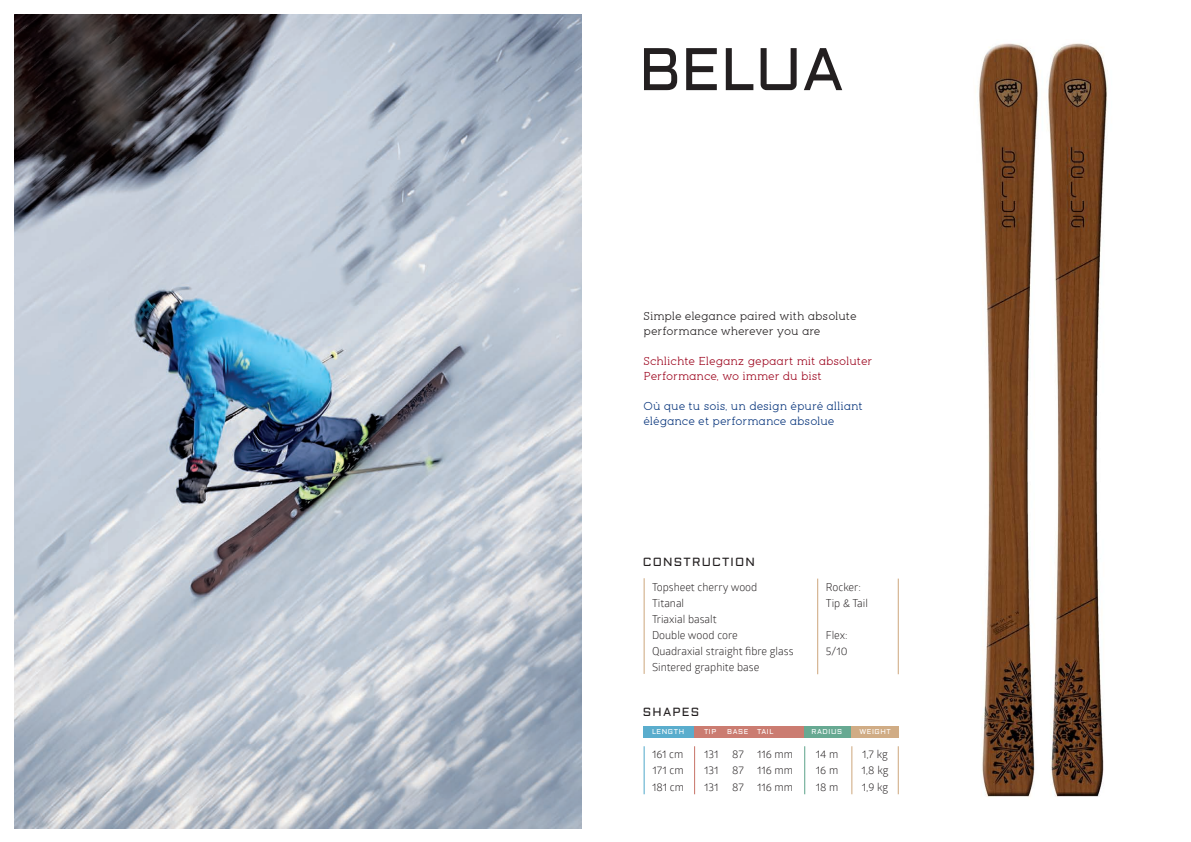
<style>
.page{position:relative;width:1191px;height:842px;background:#fff}
.page>*{position:absolute;margin:0;border:0;box-sizing:border-box;transform-origin:0 0}
.t1{font:60px "Aldrich";color:#231f20}
.t2{font:11.8px "Aldrich";letter-spacing:.1em;color:#231f20}
.t3{font:11px/16px "Glober";color:#231f20}
.t4{font:11px/15px "pironv 2";color:#9d061f}
.t5{font:11px/15px "pironv 2";color:#08357c}
.t6{font:11px/15px "pironv 2";color:#231f20}
.t7{font:7px "Aldrich";letter-spacing:.08em;color:#fff}
</style>
<div class="page">
<div style="left:643px;top:726px;width:51px;height:12px;background:#5aadcd"></div>
<div style="left:694px;top:726px;width:110px;height:12px;background:#cb7c71"></div>
<div style="left:804px;top:726px;width:47px;height:12px;background:#67a992"></div>
<div style="left:851px;top:726px;width:47px;height:12px;background:#d0ac85"></div>
<img style="left:979px;top:43px;width:128px;height:754px">
<hr style="left:643px;top:746px;width:1px;height:48px;background:#5aadcd">
<hr style="left:643px;top:578px;width:1px;height:96px;background:#d0ac85">
<hr style="left:817px;top:579px;width:1px;height:95px;background:#d0ac85">
<hr style="left:897px;top:579px;width:1px;height:95px;background:#d0ac85">
<hr style="left:694px;top:746px;width:1px;height:48px;background:#cb7c71">
<hr style="left:804px;top:746px;width:1px;height:48px;background:#67a992">
<hr style="left:851px;top:746px;width:1px;height:48px;background:#d0ac85">
<hr style="left:897px;top:746px;width:1px;height:48px;background:#d0ac85">
<img style="left:14px;top:14px;width:567px;height:814px">
<h1 class="t1" style="left:638px;top:28px;width:207px">BELUA</h1>
<p class="t6" style="left:643px;top:308px;width:214px">Simple elegance paired with absolute performance wherever you are</p>
<p class="t4" style="left:643px;top:353px;width:230px">Schlichte Eleganz gepaart mit absoluter<br>Performance, wo immer du bist</p>
<p class="t5" style="left:643px;top:398px;width:221px">Où que tu sois, un design épuré alliant élégance et performance absolue</p>
<p class="t2" style="left:643px;top:554px;width:113px">CONSTRUCTION</p>
<p class="t3" style="left:652px;top:578px;width:143px">Topsheet cherry wood<br>Titanal<br>Triaxial basalt<br>Double wood core<br>Quadraxial straight fibre glass<br>Sintered graphite base</p>
<p class="t2" style="left:643px;top:704px;width:58px">SHAPES</p>
<p class="t3" style="left:826px;top:578px;width:44px">Rocker:<br>Tip &amp; Tail</p>
<p class="t3" style="left:826px;top:626px;width:23px">Flex:<br>5/10</p>
<p class="t7" style="left:652px;top:727px;width:34px">LENGTH</p>
<p class="t7" style="left:704px;top:727px;width:14px">TIP</p>
<p class="t7" style="left:727px;top:727px;width:48px">BASE TAIL</p>
<p class="t7" style="left:811px;top:727px;width:32px">RADIUS</p>
<p class="t7" style="left:859px;top:727px;width:33px">WEIGHT</p>
<p class="t3" style="left:652px;top:746px;width:33px">161 cm</p>
<p class="t3" style="left:704px;top:746px;width:90px">131 87 116 mm</p>
<p class="t3" style="left:815px;top:746px;width:24px">14 m</p>
<p class="t3" style="left:862px;top:746px;width:27px">1,7 kg</p>
<p class="t3" style="left:652px;top:762px;width:32px">171 cm</p>
<p class="t3" style="left:704px;top:762px;width:90px">131 87 116 mm</p>
<p class="t3" style="left:816px;top:762px;width:24px">16 m</p>
<p class="t3" style="left:861px;top:762px;width:29px">1,8 kg</p>
<p class="t3" style="left:652px;top:778px;width:33px">181 cm</p>
<p class="t3" style="left:704px;top:778px;width:90px">131 87 116 mm</p>
<p class="t3" style="left:815px;top:778px;width:24px">18 m</p>
<p class="t3" style="left:862px;top:778px;width:28px">1,9 kg</p>
</div>
